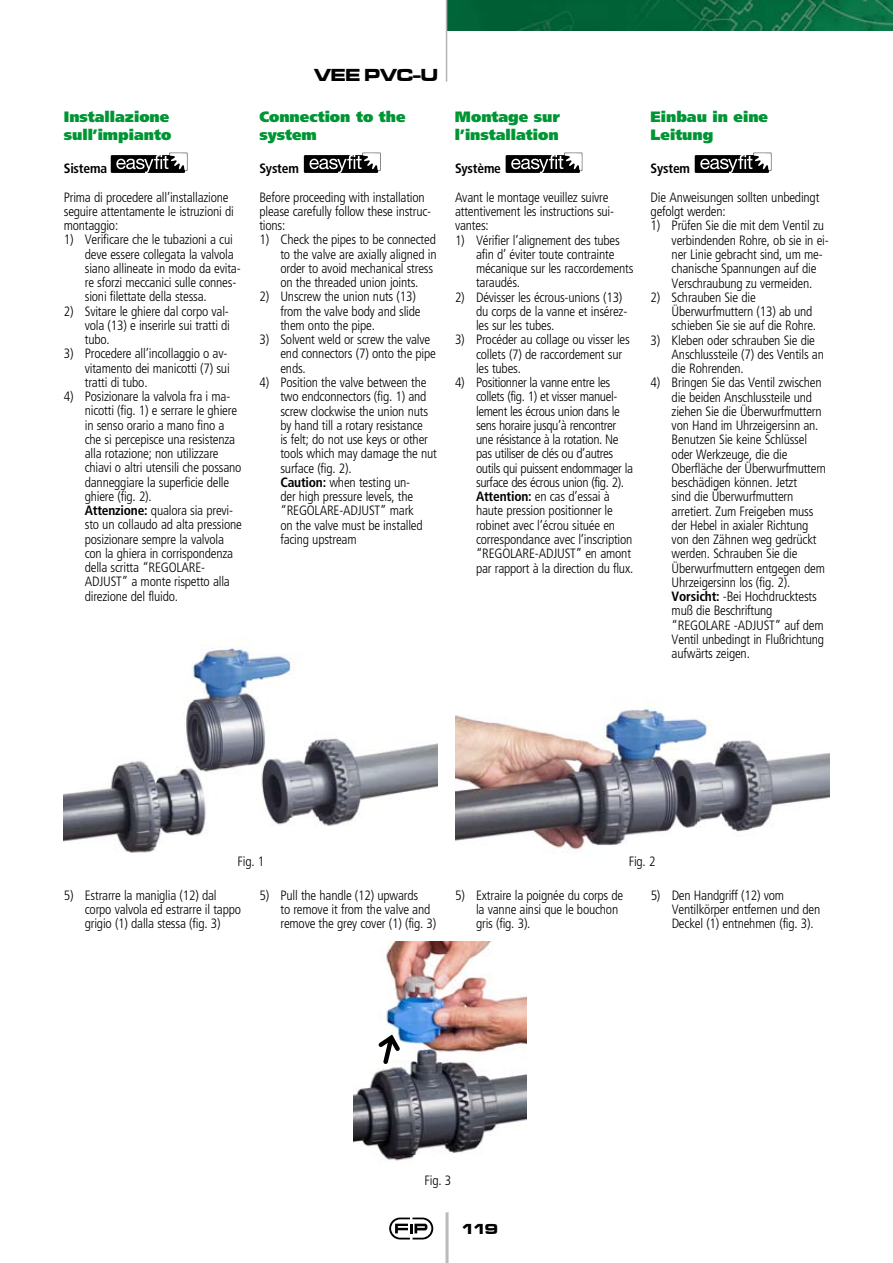
<style>
.page{position:relative;width:893px;height:1263px;background:#fff}
.page>*{position:absolute;margin:0;border:0;box-sizing:border-box;transform-origin:0 0}
.t1{font:18px "Microgramma D Bold Exte";color:#000}
.t2{font:900 15px/18px "Frutiger";color:#009534}
.t3{font:15px "Microgramma D Bold Exte";color:#000}
.t4{font:300 condensed 13.5px/14.2px "Frutiger";letter-spacing:-.015em;color:#000}
.t5{font:700 condensed 13.5px "Frutiger";letter-spacing:-.015em;color:#000}
.s1{font-weight:700}
</style>
<div class="page">
<hr style="left:446px;top:1212px;width:3px;height:51px;background:#bebab6">
<svg style="left:389px;top:1217px;width:44px;height:22px"></svg>
<img style="left:447px;top:0;width:446px;height:30px">
<hr style="left:446px;top:0;width:1px;height:82px;background:#b1b3b4">
<img style="left:64px;top:639px;width:374px;height:214px">
<img style="left:455px;top:708px;width:374px;height:142px">
<div style="left:111px;top:155px;width:74px;height:18px;background:#000"></div>
<svg style="left:116px;top:153px;width:72px;height:20px"></svg>
<div style="left:304px;top:155px;width:74px;height:18px;background:#000"></div>
<svg style="left:309px;top:153px;width:72px;height:20px"></svg>
<div style="left:506px;top:155px;width:74px;height:18px;background:#000"></div>
<svg style="left:511px;top:153px;width:72px;height:20px"></svg>
<div style="left:695px;top:155px;width:74px;height:18px;background:#000"></div>
<svg style="left:700px;top:153px;width:72px;height:20px"></svg>
<img style="left:354px;top:941px;width:172px;height:220px">
<svg style="left:375px;top:1031px;width:29px;height:36px"></svg>
<h1 class="t1" style="left:314px;top:63px;width:125px">VEE PVC-U</h1>
<p class="t2" style="left:64px;top:108px;width:109px">Installazione sull’impianto</p>
<p class="t2" style="left:259px;top:108px;width:148px">Connection to the system</p>
<p class="t2" style="left:455px;top:108px;width:106px">Montage sur l’installation</p>
<p class="t2" style="left:651px;top:108px;width:119px">Einbau in eine<br>Leitung</p>
<p class="t5" style="left:64px;top:160px;width:45px">Sistema</p>
<p class="t4" style="left:64px;top:190px;width:172px">Prima di procedere all’installazione seguire attentamente le istruzioni di montaggio:</p>
<p class="t4" style="left:85px;top:233px;width:157px;text-indent:-21px">1) Verificare che le tubazioni a cui deve essere collegata la valvola siano allineate in modo da evita&shy;re sforzi meccanici sulle connes&shy;sioni filettate della stessa.</p>
<p class="t4" style="left:85px;top:304px;width:147px;text-align:justify;text-indent:-21px">2) Svitare le ghiere dal corpo val&shy;vola (13) e inserirle sui tratti di tubo.</p>
<p class="t4" style="left:85px;top:347px;width:146px;text-indent:-21px">3) Procedere all’incollaggio o av&shy;vitamento dei manicotti (7) sui tratti di tubo.</p>
<p class="t4" style="left:85px;top:389px;width:159px;text-indent:-21px">4) Posizionare la valvola fra i ma&shy;nicotti (fig. 1) e serrare le ghiere in senso orario a mano fino a che si percepisce una resistenza alla rotazione; non utilizzare chiavi o altri utensili che possano danneggiare la superficie delle ghiere (fig. 2).<br><span class="s1">Attenzione:</span> qualora sia previ&shy;sto un collaudo ad alta pressione posizionare sempre la valvola con la ghiera in corrispondenza della scritta “REGOLARE-<br>ADJUST” a monte rispetto alla direzione del fluido.</p>
<p class="t5" style="left:259px;top:160px;width:41px">System</p>
<p class="t4" style="left:259px;top:190px;width:173px">Before proceeding with installation please carefully follow these instruc&shy;tions:</p>
<p class="t4" style="left:280px;top:233px;width:158px;text-indent:-21px">1) Check the pipes to be connected to the valve are axially aligned in order to avoid mechanical stress on the threaded union joints.</p>
<p class="t4" style="left:280px;top:290px;width:142px;text-indent:-21px">2) Unscrew the union nuts (13) from the valve body and slide them onto the pipe.</p>
<p class="t4" style="left:280px;top:333px;width:157px;text-indent:-21px">3) Solvent weld or screw the valve end connectors (7) onto the pipe ends.</p>
<p class="t4" style="left:280px;top:375px;width:158px;text-indent:-21px">4) Position the valve between the two endconnectors (fig. 1) and screw clockwise the union nuts by hand till a rotary resistance<br>is felt; do not use keys or other tools which may damage the nut surface (fig. 2).<br><span class="s1">Caution:</span> when testing un-<br>der high pressure levels, the “REGOLARE-ADJUST” mark<br>on the valve must be installed facing upstream</p>
<p class="t5" style="left:455px;top:161px;width:48px">Système</p>
<p class="t4" style="left:455px;top:190px;width:161px">Avant le montage veuillez suivre attentivement les instructions sui&shy;vantes:</p>
<p class="t4" style="left:476px;top:233px;width:159px;text-indent:-21px">1) Vérifier l’alignement des tubes afin d’ éviter toute contrainte mécanique sur les raccordements taraudés.</p>
<p class="t4" style="left:476px;top:290px;width:153px;text-indent:-21px">2) Dévisser les écrous-unions (13) du corps de la vanne et insérez&shy;les sur les tubes.</p>
<p class="t4" style="left:476px;top:333px;width:155px;text-indent:-21px">3) Procéder au collage ou visser les collets (7) de raccordement sur les tubes.</p>
<p class="t4" style="left:476px;top:376px;width:159px;text-indent:-21px">4) Positionner la vanne entre les collets (fig. 1) et visser manuel&shy;lement les écrous union dans le sens horaire jusqu’à rencontrer une résistance à la rotation. Ne pas utiliser de clés ou d’autres outils qui puissent endommager la surface des écrous union (fig. 2).<br><span class="s1">Attention:</span> en cas d’essai à haute pression positionner le robinet avec l’écrou située en correspondance avec l’inscription “REGOLARE-ADJUST” en amont par rapport à la direction du flux.</p>
<p class="t5" style="left:651px;top:161px;width:41px">System</p>
<p class="t4" style="left:651px;top:190px;width:170px">Die Anweisungen sollten unbedingt gefolgt werden:</p>
<p class="t4" style="left:672px;top:219px;width:159px;text-indent:-21px">1) Prüfen Sie die mit dem Ventil zu verbindenden Rohre, ob sie in ei&shy;ner Linie gebracht sind, um me&shy;chanische Spannungen auf die<br>Verschraubung zu vermeiden.</p>
<p class="t4" style="left:672px;top:290px;width:146px;text-indent:-21px">2) Schrauben Sie die<br>Überwurfmuttern (13) ab und schieben Sie sie auf die Rohre.</p>
<p class="t4" style="left:672px;top:333px;width:154px;text-indent:-21px">3) Kleben oder schrauben Sie die<br>Anschlussteile (7) des Ventils an die Rohrenden.</p>
<p class="t4" style="left:672px;top:376px;width:156px;text-indent:-21px">4) Bringen Sie das Ventil zwischen die beiden Anschlussteile und ziehen Sie die Überwurfmuttern von Hand im Uhrzeigersinn an.<br>Benutzen Sie keine Schlüssel oder Werkzeuge, die die<br>Oberfläche der Überwurfmuttern beschädigen können. Jetzt<br>sind die Überwurfmuttern arretiert. Zum Freigeben muss der Hebel in axialer Richtung von den Zähnen weg gedrückt werden. Schrauben Sie die<br>Überwurfmuttern entgegen dem<br>Uhrzeigersinn los (fig. 2).<br><span class="s1">Vorsicht:</span> -Bei Hochdrucktests muß die Beschriftung “REGOLARE -ADJUST” auf dem<br>Ventil unbedingt in Flußrichtung aufwärts zeigen.</p>
<p class="t4" style="left:237px;top:855px;width:28px">Fig. 1</p>
<p class="t4" style="left:629px;top:855px;width:28px">Fig. 2</p>
<p class="t4" style="left:85px;top:888px;width:158px;text-indent:-21px">5) Estrarre la maniglia (12) dal corpo valvola ed estrarre il tappo grigio (1) dalla stessa (fig. 3)</p>
<p class="t4" style="left:280px;top:888px;width:157px;text-indent:-21px">5) Pull the handle (12) upwards<br>to remove it from the valve and remove the grey cover (1) (fig. 3)</p>
<p class="t4" style="left:476px;top:888px;width:149px;text-indent:-21px">5) Extraire la poignée du corps de la vanne ainsi que le bouchon gris (fig. 3).</p>
<p class="t4" style="left:672px;top:888px;width:150px;text-indent:-21px">5) Den Handgriff (12) vom<br>Ventilkörper entfernen und den<br>Deckel (1) entnehmen (fig. 3).</p>
<p class="t4" style="left:425px;top:1173px;width:28px">Fig. 3</p>
<p class="t3" style="left:461px;top:1218px;width:39px">119</p>
</div>
